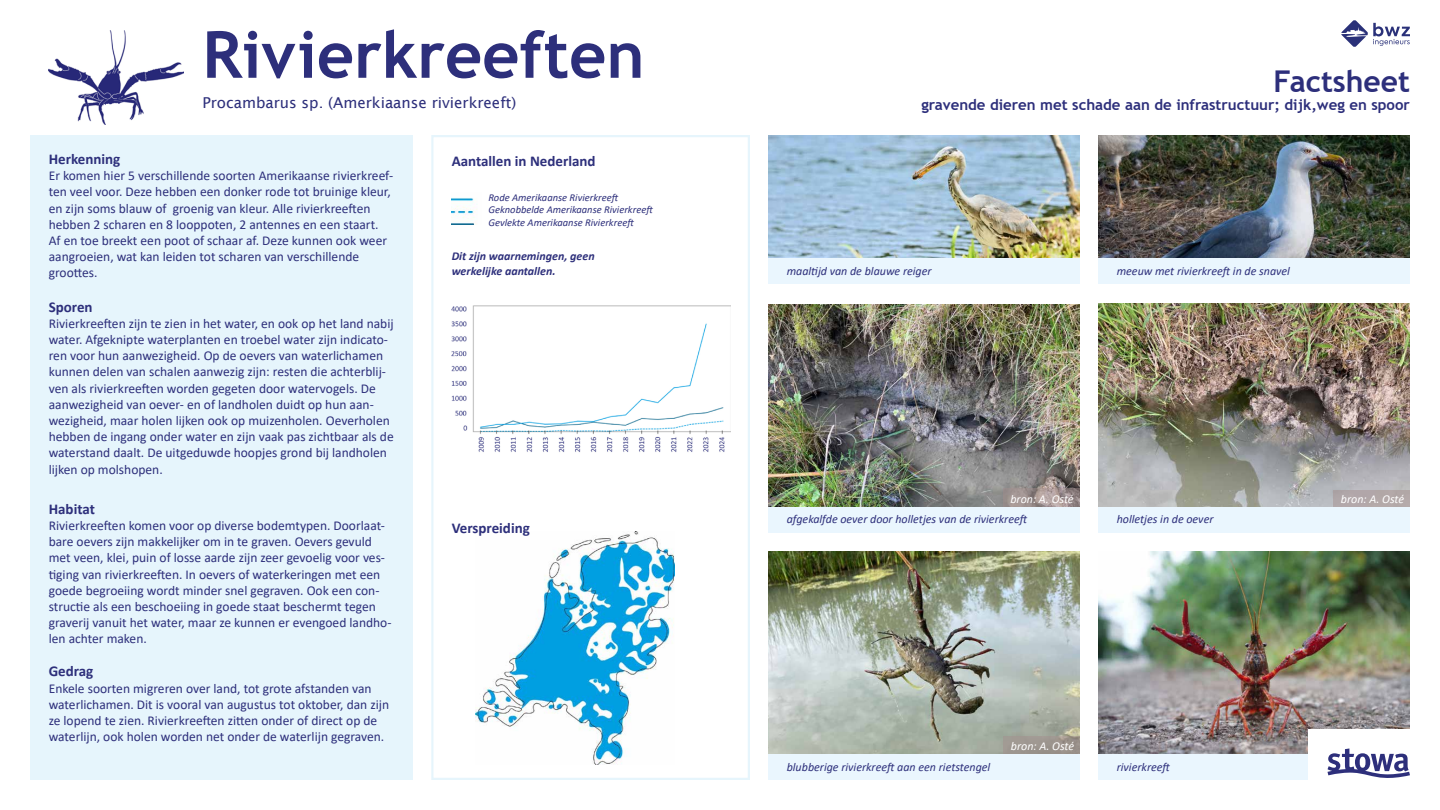
<style>
.page{position:relative;width:1440px;height:810px;background:#fff}
.page>*{position:absolute;margin:0;border:0;box-sizing:border-box;transform-origin:0 0}
.t1{font:700 64.8px "Trebuchet MS";color:#2d2f7b}
.t2{font:700 30px "Trebuchet MS";color:#2d2f7b}
.t3{font:700 15px "Calibri";color:#2d2f7b}
.t4{font:700 15px "Trebuchet MS";color:#2d2f7b}
.t5{font:15px "Lucida Sans";color:#2d2f7b}
.t6{font:13.5px/16.2px "Calibri";color:#2d2f7b}
.t7{font:italic 12px "Calibri";color:#2d2f7b}
.t8{font:italic 700 12px/14.4px "Calibri";color:#2d2f7b}
.t9{font:italic 12px "Calibri";color:#fff}
.t10{font:italic 10.5px/12.6px "Calibri";color:#2d2f7b}
</style>
<div class="page">
<img style="left:769px;top:304px;width:311px;height:203px">
<img style="left:1099px;top:304px;width:311px;height:203px">
<img style="left:769px;top:551px;width:311px;height:203px">
<img style="left:1099px;top:551px;width:311px;height:203px">
<img style="left:769px;top:135px;width:311px;height:123px">
<img style="left:1099px;top:135px;width:311px;height:123px">
<div style="left:1334px;top:490px;width:76px;height:18px;background:#b2a8a9"></div>
<svg style="left:1003px;top:489px;width:77px;height:18px"></svg>
<div style="left:1003px;top:736px;width:77px;height:18px;background:#9d968f"></div>
<svg style="left:1341px;top:20px;width:69px;height:27px"></svg>
<div style="left:30px;top:135px;width:382px;height:645px;background:#e6f5fc"></div>
<img style="left:475px;top:532px;width:200px;height:233px">
<img style="left:452px;top:306px;width:279px;height:146px">
<div style="left:769px;top:754px;width:311px;height:26px;background:#eaf6fe"></div>
<div style="left:769px;top:507px;width:311px;height:25px;background:#eaf6fe"></div>
<div style="left:769px;top:258px;width:311px;height:26px;background:#eaf6fe"></div>
<div style="left:1099px;top:507px;width:311px;height:25px;background:#eaf6fe"></div>
<div style="left:1099px;top:258px;width:311px;height:26px;background:#eaf6fe"></div>
<div style="left:1099px;top:754px;width:311px;height:26px;background:#eaf6fe"></div>
<img style="left:452px;top:198px;width:25px;height:26px">
<div style="left:1309px;top:729px;width:131px;height:81px;background:#fff"></div>
<svg style="left:1328px;top:748px;width:82px;height:30px"></svg>
<img style="left:49px;top:30px;width:135px;height:95px">
<h1 class="t1" style="left:202px;top:14px;width:444px">Rivierkreeften</h1>
<p class="t5" style="left:202px;top:94px;width:315px">Procambarus sp. (Amerkiaanse rivierkreeft)</p>
<p class="t3" style="left:49px;top:148px;width:73px">Herkenning</p>
<p class="t6" style="left:49px;top:167px;width:346px">Er komen hier 5 verschillende soorten Amerikaanse rivierkreef&shy;ten veel voor. Deze hebben een donker rode tot bruinige kleur, en zijn soms blauw of groenig van kleur. Alle rivierkreeften hebben 2 scharen en 8 looppoten, 2 antennes en een staart.<br>Af en toe breekt een poot of schaar af. Deze kunnen ook weer aangroeien, wat kan leiden tot scharen van verschillende groottes.</p>
<p class="t3" style="left:49px;top:296px;width:45px">Sporen</p>
<p class="t6" style="left:49px;top:315px;width:347px">Rivierkreeften zijn te zien in het water, en ook op het land nabij water. Afgeknipte waterplanten en troebel water zijn indicato&shy;ren voor hun aanwezigheid. Op de oevers van waterlichamen kunnen delen van schalen aanwezig zijn: resten die achterblij&shy;ven als rivierkreeften worden gegeten door watervogels. De aanwezigheid van oever- en of landholen duidt op hun aan&shy;wezigheid, maar holen lijken ook op muizenholen. Oeverholen hebben de ingang onder water en zijn vaak pas zichtbaar als de waterstand daalt. De uitgeduwde hoopjes grond bij landholen lijken op molshopen.</p>
<p class="t3" style="left:49px;top:498px;width:48px">Habitat</p>
<p class="t6" style="left:49px;top:517px;width:344px">Rivierkreeften komen voor op diverse bodemtypen. Doorlaat&shy;bare oevers zijn makkelijker om in te graven. Oevers gevuld met veen, klei, puin of losse aarde zijn zeer gevoelig voor ves&shy;tiging van rivierkreeften. In oevers of waterkeringen met een goede begroeiing wordt minder snel gegraven. Ook een con&shy;structie als een beschoeiing in goede staat beschermt tegen graverij vanuit het water, maar ze kunnen er evengoed landho&shy;len achter maken.</p>
<p class="t3" style="left:49px;top:661px;width:46px">Gedrag</p>
<p class="t6" style="left:49px;top:680px;width:342px">Enkele soorten migreren over land, tot grote afstanden van waterlichamen. Dit is vooral van augustus tot oktober, dan zijn ze lopend te zien. Rivierkreeften zitten onder of direct op de waterlijn, ook holen worden net onder de waterlijn gegraven.</p>
<p class="t3" style="left:452px;top:150px;width:145px">Aantallen in Nederland</p>
<p class="t10" style="left:488px;top:190px;width:167px">Rode Amerikaanse Rivierkreeft<br>Geknobbelde Amerikaanse Rivierkreeft<br>Gevlekte Amerikaanse Rivierkreeft</p>
<p class="t8" style="left:452px;top:249px;width:144px">Dit zijn waarnemingen, geen werkelijke aantallen.</p>
<p class="t3" style="left:452px;top:518px;width:80px">Verspreiding</p>
<h2 class="t2" style="left:1274px;top:62px;width:138px">Factsheet</h2>
<p class="t4" style="left:921px;top:95px;width:490px">gravende dieren met schade aan de infrastructuur; dijk,weg en spoor</p>
<p class="t7" style="left:787px;top:262px;width:146px">maaltijd van de blauwe reiger</p>
<p class="t7" style="left:1117px;top:262px;width:175px">meeuw met rivierkreeft in de snavel</p>
<p class="t9" style="left:1010px;top:490px;width:65px">bron: A. Osté</p>
<p class="t9" style="left:1341px;top:490px;width:65px">bron: A. Osté</p>
<p class="t7" style="left:787px;top:511px;width:243px">afgekalfde oever door holletjes van de rivierkreeft</p>
<p class="t7" style="left:1117px;top:511px;width:98px">holletjes in de oever</p>
<p class="t7" style="left:787px;top:759px;width:205px">blubberige rivierkreeft aan een rietstengel</p>
<p class="t9" style="left:1011px;top:738px;width:65px">bron: A. Osté</p>
<p class="t7" style="left:1117px;top:759px;width:56px">rivierkreeft</p>
</div>
